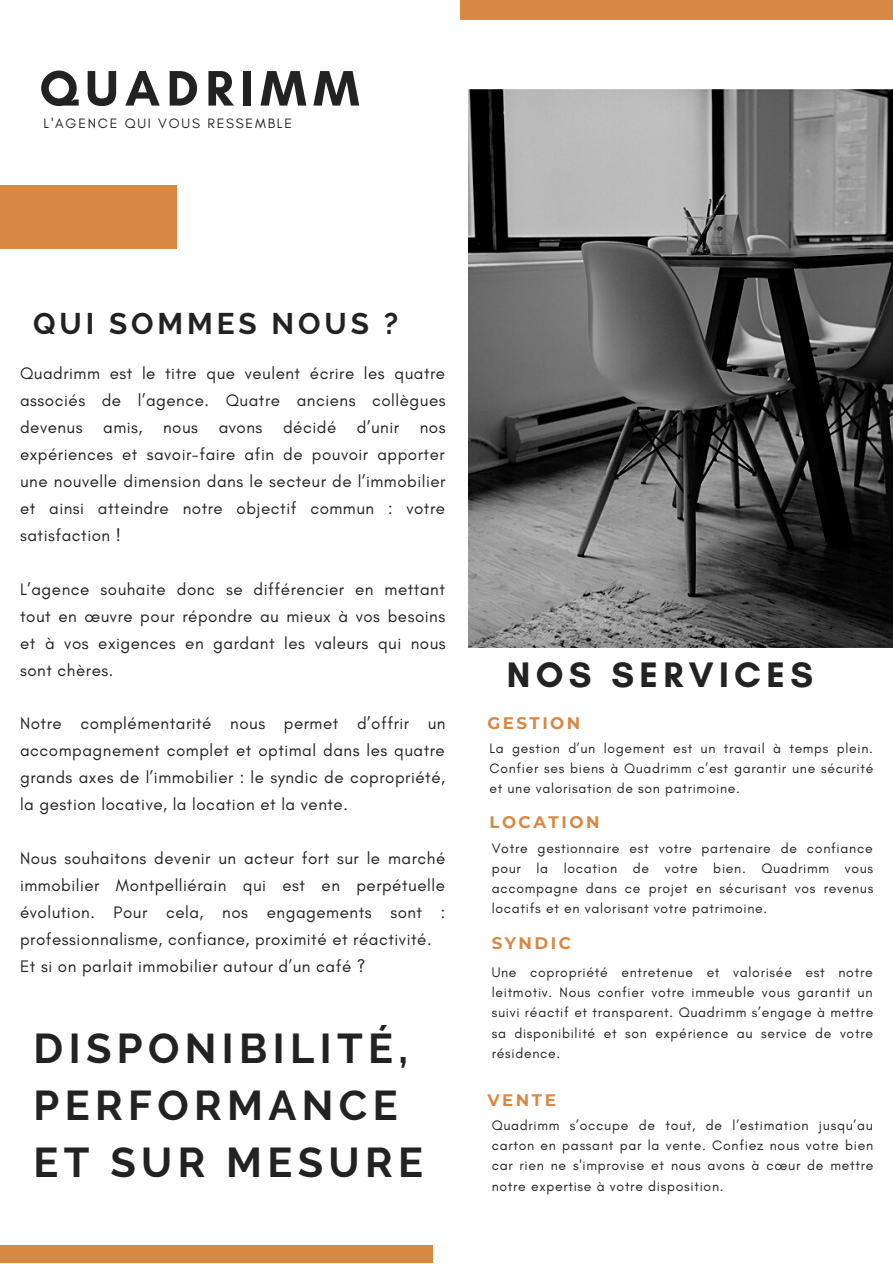
<style>
.page{position:relative;width:893px;height:1264px;background:#fff}
.page>*{position:absolute;margin:0;border:0;box-sizing:border-box;transform-origin:0 0}
.t1{font:700 50.7px "Glacial Indifference";letter-spacing:.13em;color:#222}
.t2{font:700 41.55px/57.3px "Raleway";letter-spacing:.13em;color:#222}
.t3{font:700 36px "Glacial Indifference";letter-spacing:.15em;color:#222}
.t4{font:700 29.7px "Raleway";letter-spacing:.13em;color:#222}
.t5{font:16.95px/27px "Glacial Indifference";letter-spacing:.03em;color:#222;text-align:justify}
.t6{font:700 16.65px "Montserrat";letter-spacing:.15em;color:#d98843}
.t7{font:13.95px/20.1px "Glacial Indifference";letter-spacing:.05em;color:#222;text-align:justify}
.t8{font:13.8px "Glacial Indifference";letter-spacing:.13em;color:#222}
</style>
<div class="page">
<img style="left:468px;top:89px;width:424px;height:558px">
<div style="left:0;top:1245px;width:432px;height:17px;background:#d98843"></div>
<div style="left:460px;top:0;width:432px;height:20px;background:#d98843"></div>
<div style="left:0;top:186px;width:177px;height:63px;background:#d98843"></div>
<p class="t1" style="left:39px;top:57px;width:321px">QUADRIMM</p>
<p class="t8" style="left:44px;top:115px;width:158px">L'AGENCE QUI VOUS</p>
<p class="t8" style="left:207px;top:115px;width:86px">RESSEMBLE</p>
<p class="t4" style="left:33px;top:306px;width:366px">QUI SOMMES NOUS ?</p>
<p class="t5" style="left:20px;top:359px;width:427px">Quadrimm est le titre que veulent écrire les quatre associés de l’agence. Quatre anciens collègues devenus amis, nous avons décidé d’unir nos expériences et savoir-faire afin de pouvoir apporter une nouvelle dimension dans le secteur de l’immobilier et ainsi atteindre notre objectif commun : votre satisfaction !</p>
<p class="t5" style="left:20px;top:575px;width:427px">L’agence souhaite donc se différencier en mettant tout en œuvre pour répondre au mieux à vos besoins et à vos exigences en gardant les valeurs qui nous sont chères.</p>
<p class="t5" style="left:20px;top:710px;width:427px">Notre complémentarité nous permet d’offrir un accompagnement complet et optimal dans les quatre grands axes de l’immobilier : le syndic de copropriété, la gestion locative, la location et la vente.</p>
<p class="t5" style="left:20px;top:845px;width:427px">Nous souhaitons devenir un acteur fort sur le marché immobilier Montpelliérain qui est en perpétuelle évolution. Pour cela, nos engagements sont : professionnalisme, confiance, proximité et réactivité.</p>
<p class="t5" style="left:20px;top:952px;width:347px">Et si on parlait immobilier autour d’un café ?</p>
<p class="t2" style="left:34px;top:1019px;width:391px">DISPONIBILITÉ,<br>PERFORMANCE<br>ET SUR MESURE</p>
<p class="t3" style="left:506px;top:652px;width:308px">NOS SERVICES</p>
<p class="t6" style="left:487px;top:712px;width:94px">GESTION</p>
<p class="t7" style="left:489px;top:737px;width:385px">La gestion d’un logement est un travail à temps plein.<br>Confier ses biens à Quadrimm c’est garantir une sécurité et une valorisation de son patrimoine.</p>
<p class="t6" style="left:489px;top:812px;width:111px">LOCATION</p>
<p class="t7" style="left:491px;top:837px;width:383px">Votre gestionnaire est votre partenaire de confiance pour la location de votre bien. Quadrimm vous accompagne dans ce projet en sécurisant vos revenus locatifs et en valorisant votre patrimoine.</p>
<p class="t6" style="left:491px;top:932px;width:81px">SYNDIC</p>
<p class="t7" style="left:491px;top:961px;width:383px">Une copropriété entretenue et valorisée est notre leitmotiv. Nous confier votre immeuble vous garantit un suivi réactif et transparent. Quadrimm s’engage à mettre sa disponibilité et son expérience au service de votre résidence.</p>
<p class="t6" style="left:487px;top:1089px;width:70px">VENTE</p>
<p class="t7" style="left:491px;top:1115px;width:383px">Quadrimm s’occupe de tout, de l’estimation jusqu’au carton en passant par la vente. Confiez nous votre bien car rien ne s'improvise et nous avons à cœur de mettre notre expertise à votre disposition.</p>
</div>
